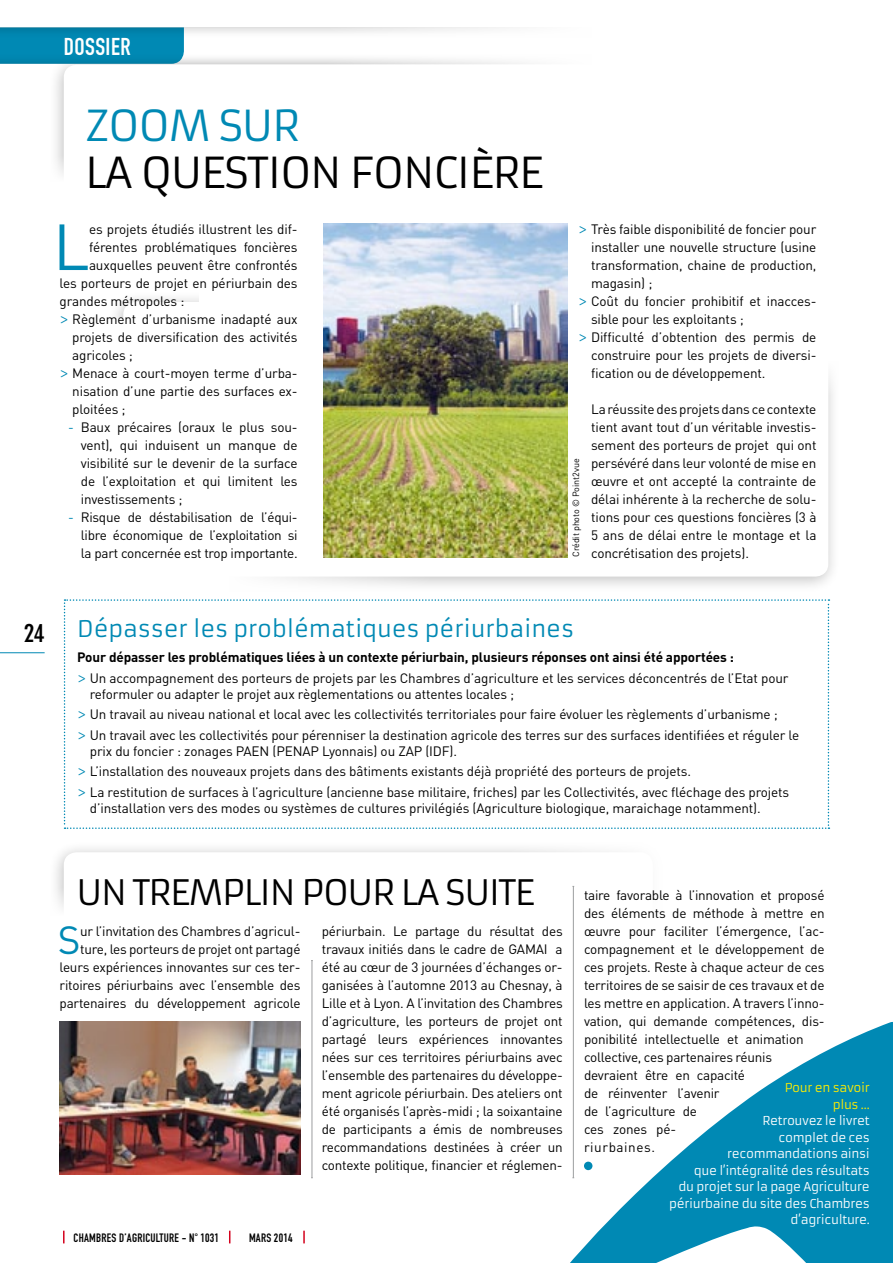
<style>
.page{position:relative;width:893px;height:1263px;background:#fff}
.page>*{position:absolute;margin:0;border:0;box-sizing:border-box;transform-origin:0 0}
.t1{font:64.05px "DIN";color:#0089b4}
.t2{font:42px "Armata";letter-spacing:-.03em;color:#000}
.t3{font:42px "Armata";color:#0089b4}
.t4{font:38.85px "DIN";color:#0089b4}
.t5{font:34.5px "Armata";color:#000}
.t6{font:700 condensed 25.5px "DIN Neuzeit Grotesk";color:#000}
.t7{font:24px "DIN Engschrift";color:#fff}
.t8{font:22.5px "Armata";letter-spacing:-.01em;color:#0089b4}
.t9{font:13.5px/18px "DIN";letter-spacing:-.01em;color:#000}
.t10{font:12px/16.5px "Armata";letter-spacing:-.03em;color:#fff;text-align:right}
.t11{font:12px "DIN Engschrift";letter-spacing:.02em;color:#000}
.t12{font:12px/16.5px "Armata";letter-spacing:-.03em;color:#ffed00;text-align:right}
.t13{font:9px "DIN";letter-spacing:-.01em;color:#000}
.s1{font-family:"Armata";color:#0089b4}
.s2{color:#0089b4}
.s3{font-weight:700}
</style>
<div class="page">
<div style="left:47px;top:840px;width:618px;height:179px;background:#000;opacity:.25"></div>
<div style="left:64px;top:852px;width:589px;height:151px;background:#fff;border-radius:13px"></div>
<div style="left:0;top:878px;width:723px;height:157px;background:#fff"></div>
<div style="left:502px;top:763px;width:391px;height:348px;background:#fff"></div>
<div style="left:107px;top:290px;width:733px;height:303px;background:#000;opacity:.25"></div>
<div style="left:123px;top:302px;width:705px;height:275px;background:#fff;border-radius:13px"></div>
<div style="left:199px;top:210px;width:694px;height:198px;background:#fff"></div>
<div style="left:0;top:318px;width:436px;height:347px;background:#fff"></div>
<hr style="left:0;top:652px;width:45px;height:1px;background:#0089b4">
<div style="left:0;top:26px;width:871px;height:38px;background:#000;opacity:.25"></div>
<div style="left:319px;top:0;width:574px;height:205px;background:#fff"></div>
<svg style="left:63px;top:1231px;width:2px;height:12px"></svg>
<svg style="left:303px;top:1231px;width:2px;height:12px"></svg>
<svg style="left:229px;top:1231px;width:1px;height:12px"></svg>
<img style="left:324px;top:223px;width:244px;height:334px">
<svg style="left:64px;top:599px;width:765px;height:230px"></svg>
<img style="left:60px;top:1022px;width:240px;height:152px">
<svg style="left:570px;top:1022px;width:323px;height:241px;fill:#0089b4"></svg>
<hr style="left:312px;top:960px;width:1px;height:218px;background:#9c9e9f">
<hr style="left:573px;top:886px;width:1px;height:292px;background:#9c9e9f">
<h3 class="t7" style="left:64px;top:32px;width:11px">DOSSIER</h3>
<h2 class="t3" style="left:85px;top:100px;width:32px">Zoom</h2>
<h2 class="t3" style="left:219px;top:100px;width:27px">sur</h2>
<h2 class="t2" style="left:85px;top:147px;width:163px">la question</h2>
<h2 class="t2" style="left:350px;top:147px;width:24px">fonci</h2>
<h2 class="t2" style="left:469px;top:147px;width:76px">ère</h2>
<h1 class="t1" style="left:53px;top:207px;width:30px">L</h1>
<p class="t9" style="left:89px;top:220px;width:210px">es projets étudiés illustrent les dif-</p>
<p class="t9" style="left:89px;top:238px;width:210px">férentes problématiques foncières</p>
<p class="t9" style="left:89px;top:256px;width:210px">auxquelles peuvent être confrontés</p>
<p class="t9" style="left:60px;top:274px;width:240px">les porteurs de projet en périurbain des</p>
<p class="t9" style="left:60px;top:292px;width:126px">grandes métropoles :</p>
<p class="t9" style="left:60px;top:310px;width:240px"><span class="s1">&gt;</span> Règlement d’urbanisme inadapté aux</p>
<p class="t9" style="left:72px;top:328px;width:227px">projets de diversification des activités</p>
<p class="t9" style="left:72px;top:346px;width:62px">agricoles ;</p>
<p class="t9" style="left:60px;top:364px;width:240px"><span class="s1">&gt;</span> Menace à court-moyen terme d’urba-</p>
<p class="t9" style="left:72px;top:382px;width:227px">nisation d’une partie des surfaces ex-</p>
<p class="t9" style="left:72px;top:400px;width:55px">ploitées ;</p>
<p class="t9" style="left:81px;top:418px;width:218px;text-align:justify;text-indent:-13px"><span class="s2">-</span> Baux précaires (oraux le plus sou&shy;vent), qui induisent un manque de visibilité sur le devenir de la surface de l’exploitation et qui limitent les investissements ;</p>
<p class="t9" style="left:81px;top:508px;width:218px;text-align:justify;text-indent:-13px"><span class="s2">-</span> Risque de déstabilisation de l’équi&shy;libre économique de l’exploitation si la part concernée est trop importante.</p>
<p class="t9" style="left:578px;top:220px;width:240px"><span class="s1">&gt;</span> Très faible disponibilité de foncier pour</p>
<p class="t9" style="left:591px;top:238px;width:227px">installer une nouvelle structure (usine</p>
<p class="t9" style="left:591px;top:256px;width:227px">transformation, chaine de production,</p>
<p class="t9" style="left:591px;top:274px;width:63px">magasin) ;</p>
<p class="t9" style="left:578px;top:292px;width:240px"><span class="s1">&gt;</span> Coût du foncier prohibitif et inacces-</p>
<p class="t9" style="left:591px;top:310px;width:154px">sible pour les exploitants ;</p>
<p class="t9" style="left:578px;top:328px;width:240px"><span class="s1">&gt;</span> Difficulté d’obtention des permis de</p>
<p class="t9" style="left:591px;top:346px;width:227px">construire pour les projets de diversi-</p>
<p class="t9" style="left:591px;top:364px;width:176px">fication ou de développement.</p>
<p class="t9" style="left:591px;top:400px;width:227px;text-align:justify">La réussite des projets dans ce contexte tient avant tout d’un véritable investis&shy;sement des porteurs de projet qui ont persévéré dans leur volonté de mise en œuvre et ont accepté la contrainte de délai inhérente à la recherche de solu&shy;tions pour ces questions foncières (3 à 5 ans de délai entre le montage et la concrétisation des projets).</p>
<p class="t13" style="left:570px;top:557px;width:100px;rotate:-90deg">Crédit photo © Point2vue</p>
<h3 class="t6" style="left:24px;top:618px;width:22px">24</h3>
<h3 class="t8" style="left:77px;top:615px;width:499px">Dépasser les problématiques périurbaines</h3>
<p class="t9" style="left:77px;top:647px;width:713px;line-height:20.4px"><span class="s3">Pour dépasser les problématiques liées à un contexte périurbain, plusieurs réponses ont ainsi été apportées :<br></span><span class="s1">&gt;</span> U n accompagnement des porteurs de projets par les Chambres d’agriculture et les services déconcentrés de l’Etat pour</p>
<p class="t9" style="left:77px;top:683px;width:724px;line-height:20.4px;text-indent:13px">reformuler ou adapter le projet aux règlementations ou attentes locales ;<br><span class="s1">&gt;</span> U n travail au niveau national et local avec les collectivités territoriales pour faire évoluer les règlements d’urbanisme ;<br><span class="s1">&gt;</span> U n travail avec les collectivités pour pérenniser la destination agricole des terres sur des surfaces identifiées et réguler le</p>
<p class="t9" style="left:77px;top:740px;width:714px;line-height:20.4px;text-indent:13px">prix du foncier : zonages PAEN (PENAP Lyonnais) ou ZAP (IDF).<br><span class="s1">&gt;</span> L’installation des nouveaux projets dans des bâtiments existants déjà propriété des porteurs de projets.<br><span class="s1">&gt;</span> La restitution de surfaces à l’agriculture (ancienne base militaire, friches) par les Collectivités, avec fléchage des projets</p>
<p class="t9" style="left:90px;top:799px;width:672px">d’installation vers des modes ou systèmes de cultures privilégiés (Agriculture biologique, maraichage notamment).</p>
<h3 class="t5" style="left:77px;top:872px;width:134px">Un tremplin</h3>
<h3 class="t5" style="left:302px;top:872px;width:23px">pour</h3>
<h3 class="t5" style="left:401px;top:872px;width:63px">la suit</h3>
<h3 class="t5" style="left:515px;top:872px;width:22px">e</h3>
<p class="t9" style="left:60px;top:922px;width:242px;text-align:right">ur l’invitation des Chambres d’agricul&shy;ture, les porteurs de projet ont partagé leurs expériences innovantes sur ces ter&shy;ritoires périurbains avec l’ensemble des partenaires du développement agricole</p>
<p class="t9" style="left:322px;top:922px;width:242px">périurbain. Le partage du résultat des travaux initiés dans le cadre de GAMA</p>
<h3 class="t4" style="left:58px;top:916px;width:21px">S</h3>
<p class="t9" style="left:322px;top:940px;width:242px;text-align:justify;text-indent:222px">I a été au cœur de 3 journées d’échanges or&shy;ganisées à l’automne 2013 au Chesnay, à Lille et à Lyon. A l’invitation des Chambres d’agriculture, les porteurs de projet ont partagé leurs expériences innovantes nées sur ces territoires périurbains avec l’ensemble des partenaires du développe&shy;ment agricole périurbain. Des ateliers ont été organisés l’après-midi ; la soixantaine de participants a émis de nombreuses recommandations destinées à créer un contexte politique, financier et réglemen-</p>
<p class="t11" style="left:74px;top:1230px;width:147px">CHAMBRES D’AGRICULTURE - N° 1031</p>
<p class="t11" style="left:249px;top:1230px;width:7px">MARS</p>
<p class="t11" style="left:274px;top:1230px;width:20px">2014</p>
<p class="t9" style="left:584px;top:886px;width:242px">taire favorable à l’innovation et proposé des éléments de méthode à mettre en œuvre pour faciliter l’émergence, l’ac&shy;compagnement et le développement de ces projets. Reste à chaque acteur de ces territoires de se saisir de ces travaux et de les mettre en application. A travers l’inno&shy;vation, qui demande compétences, dis&shy;ponibilité intellectuelle et animation collective, ces partenaires réunis devraient être en capacité<br>de réinventer l’avenir<br>de l’agriculture de<br>ces zones pé-<br>riurbaines.</p>
<p class="t12" style="left:785px;top:1080px;width:87px">Pour en savoir plus …</p>
<p class="t10" style="left:669px;top:1113px;width:202px">Retrouvez le livret<br>complet de ces recommandations ainsi<br>que l’intégralité des résultats<br>du projet sur la page Agriculture périurbaine du site des Chambres d’agriculture.</p>
</div>
